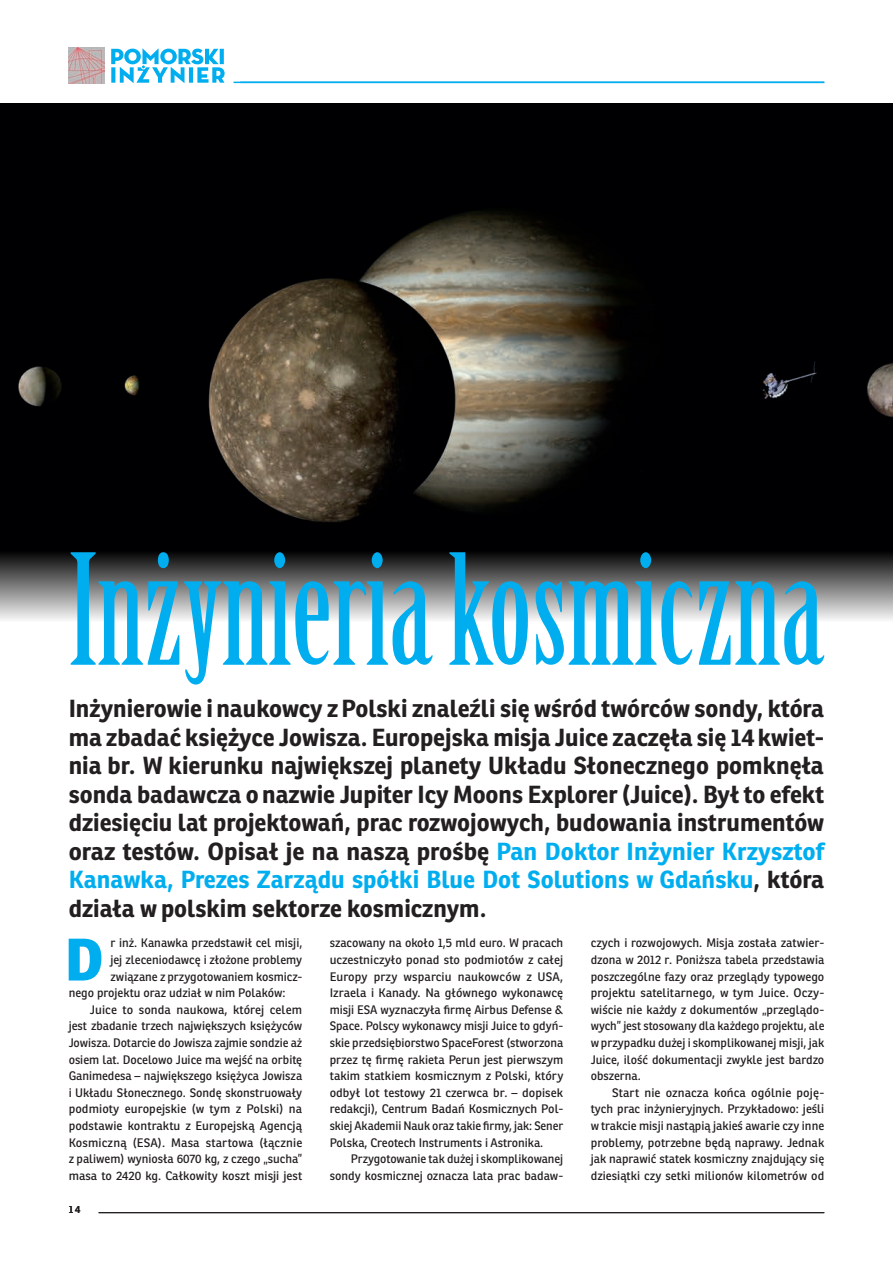
<style>
.page{position:relative;width:893px;height:1263px;background:#fff}
.page>*{position:absolute;margin:0;border:0;box-sizing:border-box;transform-origin:0 0}
.txt{font:150px "Birch Std";color:#00aeef}
.txt_inicjal{font:800 58.2px "Ronnia";color:#00aeef}
.txt_inicjal-2{font:700 24px/28.5px "Ronnia";color:#231f20;text-align:justify}
.txt-2{font:12px/16.6px "Ronnia";color:#231f20;text-align:justify}
.txt_inicjal-3{font:12px "Ronnia";color:#231f20}
.s1{color:#00aeef}
</style>
<div class="page">
<hr style="left:234px;top:82px;width:590px;height:1px;background:#00aeef">
<svg style="left:111px;top:48px;width:114px;height:35px"></svg>
<hr style="left:99px;top:1212px;width:725px;height:1px;background:#231f20">
<img style="left:0;top:103px;width:893px;height:517px">
<div style="left:158px;top:552px;width:11px;height:16px;background:#00aeef;border-radius:50%"></div>
<img style="left:69px;top:48px;width:35px;height:35px">
<p class="txt" style="left:69px;top:526px;width:757px">Inzynieria kosmiczna</p>
<p class="txt_inicjal-2" style="left:69px;top:694px;width:757px">Inżynierowie i naukowcy z Polski znaleźli się wśród twórców sondy, która ma zbadać księżyce Jowisza. Europejska misja Juice zaczęła się 14 kwiet&shy;nia br. W kierunku największej planety Układu Słonecznego pomknęła sonda badawcza o nazwie Jupiter Icy Moons Explorer (Juice). Był to efekt dziesięciu lat projektowań, prac rozwojowych, budowania instrumentów oraz testów. Opisał je na naszą prośbę <span class="s1">Pan Doktor Inżynier Krzysztof Kanawka, Prezes Zarządu spółki Blue Dot Solutions w Gdańsku</span>, która działa w polskim sektorze kosmicznym.</p>
<p class="txt_inicjal" style="left:65px;top:922px;width:40px">D</p>
<p class="txt_inicjal-3" style="left:110px;top:935px;width:193px">r inż. Kanawka przedstawił cel misji,</p>
<p class="txt_inicjal-3" style="left:110px;top:952px;width:193px">jej zleceniodawcę i złożone problemy</p>
<p class="txt_inicjal-3" style="left:110px;top:969px;width:193px">związane z przygotowaniem kosmicz‑</p>
<p class="txt_inicjal-3" style="left:69px;top:985px;width:218px">nego projektu oraz udział w nim Polaków:</p>
<p class="txt-2" style="left:69px;top:1001px;width:235px;text-indent:21px">Juice to sonda naukowa, której celem jest zbadanie trzech największych księżyców Jowisza. Dotarcie do Jowisza zajmie sondzie aż osiem lat. Docelowo Juice ma wejść na orbitę Ganimedesa – największego księżyca Jowisza i Układu Słonecznego. Sondę skonstruowały podmioty europejskie (w tym z Polski) na podstawie kontraktu z Europejską Agencją Kosmiczną (ESA). Masa startowa (łącznie z paliwem) wyniosła 6070 kg, z czego „sucha” masa to 2420 kg. Całkowity koszt misji jest</p>
<p class="txt-2" style="left:69px;top:1200px;width:13px">14</p>
<p class="txt-2" style="left:330px;top:935px;width:235px">szacowany na około 1,5 mld euro. W pracach uczestniczyło ponad sto podmiotów z całej Europy przy wsparciu naukowców z USA, Izraela i Kanady. Na głównego wykonawcę misji ESA wyznaczyła firmę Airbus Defense &amp; Space. Polscy wykonawcy misji Juice to gdyń‑ skie przedsiębiorstwo SpaceForest (stworzona przez tę firmę rakieta Perun jest pierwszym takim statkiem kosmicznym z Polski, który odbył lot testowy 21 czerwca br. – dopisek redakcji), Centrum Badań Kosmicznych Pol‑ skiej Akademii Nauk oraz takie firmy, jak: Sener Polska, Creotech Instruments i Astronika.</p>
<p class="txt-2" style="left:330px;top:1151px;width:235px;text-align:right">Przygotowanie tak dużej i skomplikowanej sondy kosmicznej oznacza lata prac badaw‑</p>
<p class="txt-2" style="left:591px;top:935px;width:235px">czych i rozwojowych. Misja została zatwier‑ dzona w 2012 r. Poniższa tabela przedstawia poszczególne fazy oraz przeglądy typowego projektu satelitarnego, w tym Juice. Oczy‑ wiście nie każdy z dokumentów „przeglądo‑ wych” jest stosowany dla każdego projektu, ale w przypadku dużej i skomplikowanej misji, jak Juice, ilość dokumentacji zwykle jest bardzo obszerna.</p>
<p class="txt-2" style="left:591px;top:1084px;width:235px;text-indent:21px">Start nie oznacza końca ogólnie poję‑ tych prac inżynieryjnych. Przykładowo: jeśli w trakcie misji nastąpią jakieś awarie czy inne problemy, potrzebne będą naprawy. Jednak jak naprawić statek kosmiczny znajdujący się dziesiątki czy setki milionów kilometrów od</p>
</div>
